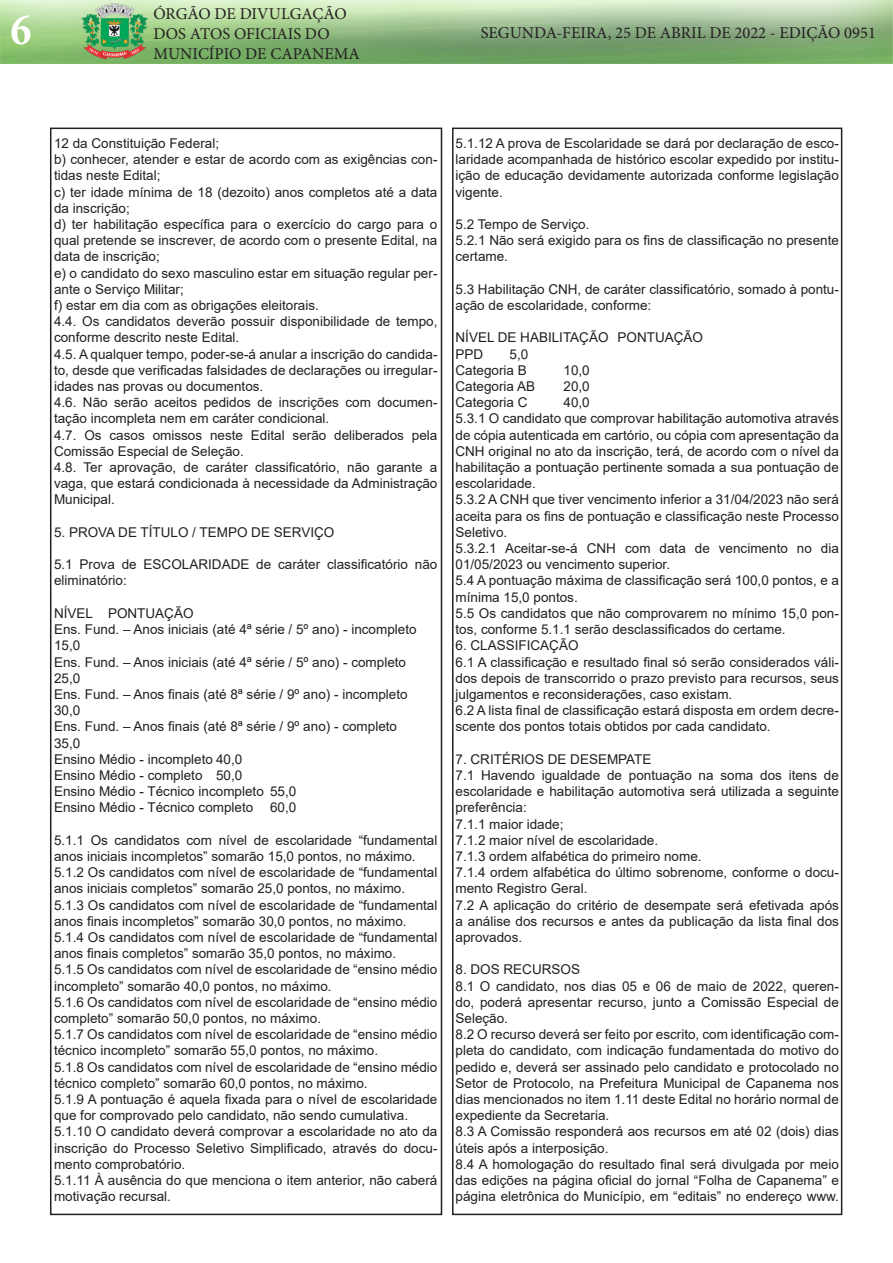
<style>
.page{position:relative;width:893px;height:1263px;background:#fff}
.page>*{position:absolute;margin:0;border:0;box-sizing:border-box;transform-origin:0 0}
.t1{font:700 condensed 45px "Minion Pro";color:#fff}
.t2{font:16.5px/19.8px "Minion Pro";color:#231f20}
.t3{font:13.5px/16.2px "Arial";color:#231f20}
</style>
<div class="page">
<div style="left:50px;top:128px;width:392px;height:1087px;border:2px solid #231f20"></div>
<img style="left:0;top:0;width:893px;height:64px">
<div style="left:452px;top:128px;width:390px;height:1087px;border:2px solid #231f20"></div>
<h1 class="t1" style="left:11px;top:-1px;width:22px">6</h1>
<p class="t2" style="left:153px;top:4px;width:208px">ÓRGÃO DE DIVULGAÇÃO<br>DOS ATOS OFICIAIS DO<br>MUNICÍPIO DE CAPANEMA</p>
<p class="t2" style="left:481px;top:23px;width:396px">SEGUNDA-FEIRA, 25 DE ABRIL DE 2022 - EDIÇÃO 0951</p>
<p class="t3" style="left:54px;top:135px;width:167px">12 da Constituição Federal;</p>
<p class="t3" style="left:54px;top:151px;width:385px">b) conhecer, atender e estar de acordo com as exigências con&shy;tidas neste Edital;</p>
<p class="t3" style="left:54px;top:184px;width:385px">c) ter idade mínima de 18 (dezoito) anos completos até a data da inscrição;</p>
<p class="t3" style="left:54px;top:216px;width:385px;text-align:justify">d) ter habilitação específica para o exercício do cargo para o qual pretende se inscrever, de acordo com o presente Edital, na data de inscrição;</p>
<p class="t3" style="left:54px;top:265px;width:385px">e) o candidato do sexo masculino estar em situação regular per&shy;ante o Serviço Militar;</p>
<p class="t3" style="left:54px;top:297px;width:266px">f) estar em dia com as obrigações eleitorais.</p>
<p class="t3" style="left:54px;top:313px;width:385px">4.4. Os candidatos deverão possuir disponibilidade de tempo, conforme descrito neste Edital.</p>
<p class="t3" style="left:54px;top:346px;width:385px;text-align:justify">4.5. A qualquer tempo, poder-se-á anular a inscrição do candida&shy;to, desde que verificadas falsidades de declarações ou irregular&shy;idades nas provas ou documentos.</p>
<p class="t3" style="left:54px;top:394px;width:385px">4.6. Não serão aceitos pedidos de inscrições com documen&shy;tação incompleta nem em caráter condicional.</p>
<p class="t3" style="left:54px;top:427px;width:385px">4.7. Os casos omissos neste Edital serão deliberados pela<br>Comissão Especial de Seleção.</p>
<p class="t3" style="left:54px;top:459px;width:385px;text-align:justify">4.8. Ter aprovação, de caráter classificatório, não garante a vaga, que estará condicionada à necessidade da Administração Municipal.</p>
<p class="t3" style="left:54px;top:524px;width:282px">5. PROVA DE TÍTULO / TEMPO DE SERVIÇO</p>
<p class="t3" style="left:54px;top:556px;width:385px">5.1 Prova de ESCOLARIDADE de caráter classificatório não eliminatório:</p>
<p class="t3" style="left:54px;top:605px;width:141px">NÍVEL PONTUAÇÃO</p>
<p class="t3" style="left:54px;top:621px;width:364px">Ens. Fund. – Anos iniciais (até 4ª série / 5º ano) - incompleto<br>15,0</p>
<p class="t3" style="left:54px;top:653px;width:354px">Ens. Fund. – Anos iniciais (até 4ª série / 5º ano) - completo<br>25,0</p>
<p class="t3" style="left:54px;top:686px;width:355px">Ens. Fund. – Anos finais (até 8ª série / 9º ano) - incompleto<br>30,0</p>
<p class="t3" style="left:54px;top:718px;width:345px">Ens. Fund. – Anos finais (até 8ª série / 9º ano) - completo<br>35,0</p>
<p class="t3" style="left:54px;top:751px;width:190px">Ensino Médio - incompleto 40,0</p>
<p class="t3" style="left:54px;top:767px;width:190px">Ensino Médio - completo 50,0</p>
<p class="t3" style="left:54px;top:783px;width:244px">Ensino Médio - Técnico incompleto 55,0</p>
<p class="t3" style="left:54px;top:799px;width:244px">Ensino Médio - Técnico completo 60,0</p>
<p class="t3" style="left:54px;top:832px;width:385px">5.1.1 Os candidatos com nível de escolaridade “fundamental anos iniciais incompletos” somarão 15,0 pontos, no máximo.</p>
<p class="t3" style="left:54px;top:864px;width:385px">5.1.2 Os candidatos com nível de escolaridade de “fundamental anos iniciais completos” somarão 25,0 pontos, no máximo.</p>
<p class="t3" style="left:54px;top:896px;width:385px">5.1.3 Os candidatos com nível de escolaridade de “fundamental anos finais incompletos” somarão 30,0 pontos, no máximo.</p>
<p class="t3" style="left:54px;top:929px;width:385px">5.1.4 Os candidatos com nível de escolaridade de “fundamental anos finais completos” somarão 35,0 pontos, no máximo.</p>
<p class="t3" style="left:54px;top:961px;width:385px">5.1.5 Os candidatos com nível de escolaridade de “ensino médio incompleto” somarão 40,0 pontos, no máximo.</p>
<p class="t3" style="left:54px;top:994px;width:385px">5.1.6 Os candidatos com nível de escolaridade de “ensino médio completo” somarão 50,0 pontos, no máximo.</p>
<p class="t3" style="left:54px;top:1026px;width:385px">5.1.7 Os candidatos com nível de escolaridade de “ensino médio técnico incompleto” somarão 55,0 pontos, no máximo.</p>
<p class="t3" style="left:54px;top:1058px;width:385px">5.1.8 Os candidatos com nível de escolaridade de “ensino médio técnico completo” somarão 60,0 pontos, no máximo.</p>
<p class="t3" style="left:54px;top:1091px;width:385px">5.1.9 A pontuação é aquela fixada para o nível de escolaridade que for comprovado pelo candidato, não sendo cumulativa.</p>
<p class="t3" style="left:54px;top:1123px;width:385px;text-align:justify">5.1.10 O candidato deverá comprovar a escolaridade no ato da inscrição do Processo Seletivo Simplificado, através do docu&shy;mento comprobatório.</p>
<p class="t3" style="left:54px;top:1172px;width:385px">5.1.11 À ausência do que menciona o item anterior, não caberá motivação recursal.</p>
<p class="t3" style="left:455px;top:135px;width:385px;text-align:justify">5.1.12 A prova de Escolaridade se dará por declaração de esco&shy;laridade acompanhada de histórico escolar expedido por institu&shy;ição de educação devidamente autorizada conforme legislação vigente.</p>
<p class="t3" style="left:455px;top:216px;width:136px">5.2 Tempo de Serviço.</p>
<p class="t3" style="left:455px;top:232px;width:385px">5.2.1 Não será exigido para os fins de classificação no presente certame.</p>
<p class="t3" style="left:455px;top:281px;width:385px">5.3 Habilitação CNH, de caráter classificatório, somado à pontu&shy;ação de escolaridade, conforme:</p>
<p class="t3" style="left:455px;top:329px;width:249px">NÍVEL DE HABILITAÇÃO PONTUAÇÃO</p>
<p class="t3" style="left:455px;top:346px;width:29px">PPD</p>
<p class="t3" style="left:509px;top:346px;width:20px">5,0</p>
<p class="t3" style="left:455px;top:362px;width:73px">Categoria B</p>
<p class="t3" style="left:563px;top:362px;width:28px">10,0</p>
<p class="t3" style="left:455px;top:378px;width:81px">Categoria AB</p>
<p class="t3" style="left:563px;top:378px;width:28px">20,0</p>
<p class="t3" style="left:455px;top:394px;width:74px">Categoria C</p>
<p class="t3" style="left:563px;top:394px;width:28px">40,0</p>
<p class="t3" style="left:455px;top:410px;width:385px;text-align:justify">5.3.1 O candidato que comprovar habilitação automotiva através de cópia autenticada em cartório, ou cópia com apresentação da CNH original no ato da inscrição, terá, de acordo com o nível da habilitação a pontuação pertinente somada a sua pontuação de escolaridade.</p>
<p class="t3" style="left:455px;top:491px;width:385px;text-align:justify">5.3.2 A CNH que tiver vencimento inferior a 31/04/2023 não será aceita para os fins de pontuação e classificação neste Processo Seletivo.</p>
<p class="t3" style="left:455px;top:540px;width:385px">5.3.2.1 Aceitar-se-á CNH com data de vencimento no dia<br>01/05/2023 ou vencimento superior.</p>
<p class="t3" style="left:455px;top:572px;width:385px">5.4 A pontuação máxima de classificação será 100,0 pontos, e a mínima 15,0 pontos.</p>
<p class="t3" style="left:455px;top:605px;width:385px">5.5 Os candidatos que não comprovarem no mínimo 15,0 pon&shy;tos, conforme 5.1.1 serão desclassificados do certame.</p>
<p class="t3" style="left:455px;top:637px;width:125px">6. CLASSIFICAÇÃO</p>
<p class="t3" style="left:455px;top:653px;width:385px;text-align:justify">6.1 A classificação e resultado final só serão considerados váli&shy;dos depois de transcorrido o prazo previsto para recursos, seus julgamentos e reconsiderações, caso existam.</p>
<p class="t3" style="left:455px;top:702px;width:385px">6.2 A lista final de classificação estará disposta em ordem decre&shy;scente dos pontos totais obtidos por cada candidato.</p>
<p class="t3" style="left:455px;top:751px;width:198px">7. CRITÉRIOS DE DESEMPATE</p>
<p class="t3" style="left:455px;top:767px;width:385px;text-align:justify">7.1 Havendo igualdade de pontuação na soma dos itens de escolaridade e habilitação automotiva será utilizada a seguinte preferência:</p>
<p class="t3" style="left:455px;top:815px;width:110px">7.1.1 maior idade;</p>
<p class="t3" style="left:455px;top:832px;width:204px">7.1.2 maior nível de escolaridade.</p>
<p class="t3" style="left:455px;top:848px;width:248px">7.1.3 ordem alfabética do primeiro nome.</p>
<p class="t3" style="left:455px;top:864px;width:385px">7.1.4 ordem alfabética do último sobrenome, conforme o docu&shy;mento Registro Geral.</p>
<p class="t3" style="left:455px;top:896px;width:385px;text-align:justify">7.2 A aplicação do critério de desempate será efetivada após a análise dos recursos e antes da publicação da lista final dos aprovados.</p>
<p class="t3" style="left:455px;top:961px;width:126px">8. DOS RECURSOS</p>
<p class="t3" style="left:455px;top:977px;width:385px;text-align:justify">8.1 O candidato, nos dias 05 e 06 de maio de 2022, queren&shy;do, poderá apresentar recurso, junto a Comissão Especial de Seleção.</p>
<p class="t3" style="left:455px;top:1026px;width:385px;text-align:justify">8.2 O recurso deverá ser feito por escrito, com identificação com&shy;pleta do candidato, com indicação fundamentada do motivo do pedido e, deverá ser assinado pelo candidato e protocolado no Setor de Protocolo, na Prefeitura Municipal de Capanema nos dias mencionados no item 1.11 deste Edital no horário normal de expediente da Secretaria.</p>
<p class="t3" style="left:455px;top:1123px;width:385px">8.3 A Comissão responderá aos recursos em até 02 (dois) dias úteis após a interposição.</p>
<p class="t3" style="left:455px;top:1156px;width:385px;text-align:justify">8.4 A homologação do resultado final será divulgada por meio das edições na página oficial do jornal “Folha de Capanema” e página eletrônica do Município, em “editais” no endereço www.</p>
</div>
